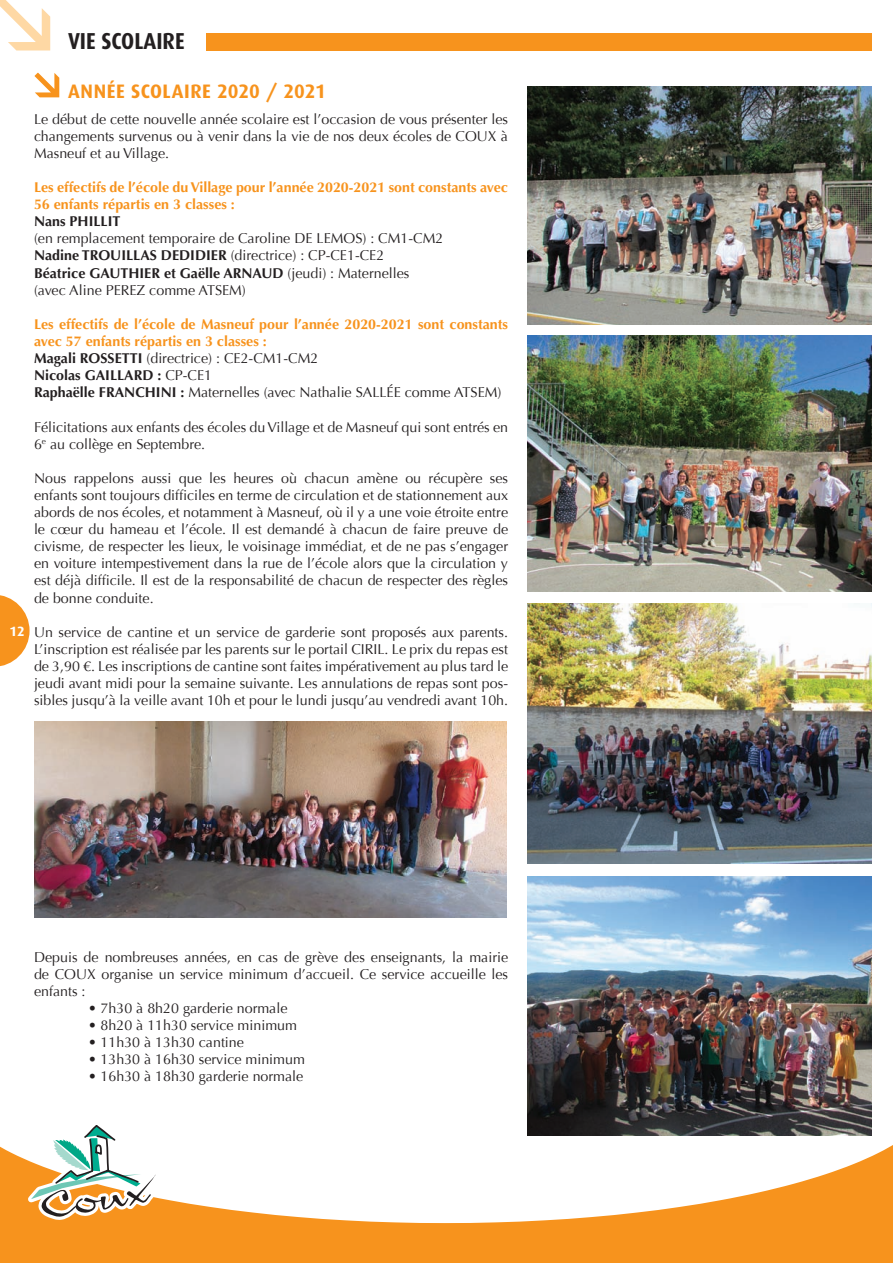
<style>
.page{position:relative;width:893px;height:1263px;background:#fff}
.page>*{position:absolute;margin:0;border:0;box-sizing:border-box;transform-origin:0 0}
.t1{font:700 23.1px "Dax";color:#231f20;scale:.91 1}
.t2{font:700 19.5px "Dax";letter-spacing:.025em;color:#f7931d}
.t3{font:14.25px/17.1px "Optima";color:#231f20;text-align:justify}
.t4{font:700 14.25px/17.1px "Optima";color:#f7931d}
.t5{font:700 14.25px "Optima";color:#231f20}
.t6{font:700 13.5px "Dax";color:#fff}
.s1{font-weight:700}
.s2{color:#231f20}
.s3{font-weight:400;color:#231f20}
</style>
<div class="page">
<svg style="left:0;top:1135px;width:892px;height:128px"></svg>
<svg style="left:11px;top:1125px;width:321px;height:138px"></svg>
<svg style="left:0;top:595px;width:30px;height:71px"></svg>
<div style="left:206px;top:33px;width:666px;height:17px;background:#f7931d"></div>
<svg style="left:34px;top:72px;width:25px;height:25px"></svg>
<img style="left:35px;top:722px;width:472px;height:195px">
<img style="left:527px;top:876px;width:345px;height:259px">
<img style="left:527px;top:87px;width:345px;height:238px">
<img style="left:527px;top:336px;width:345px;height:255px">
<img style="left:527px;top:604px;width:345px;height:259px">
<svg style="left:0;top:0;width:50px;height:50px"></svg>
<svg style="left:892px;top:1145px;width:1px;height:118px"></svg>
<h1 class="t1" style="left:68px;top:28px;width:130px">VIE SCOLAIRE</h1>
<p class="t6" style="left:9px;top:624px;width:17px">12</p>
<h2 class="t2" style="left:68px;top:80px;width:259px">ANNÉE SCOLAIRE 2020 / 2021</h2>
<p class="t3" style="left:34px;top:110px;width:476px">Le début de cette nouvelle année scolaire est l’occasion de vous présenter les changements survenus ou à venir dans la vie de nos deux écoles de COUX à Masneuf et au Village.</p>
<p class="t4" style="left:34px;top:179px;width:476px">Les effectifs de l’école du Village pour l’année 2020-2021 sont constants avec<br>56 enfants répartis en 3 classes :</p>
<p class="t5" style="left:34px;top:213px;width:88px">Nans PHILLIT</p>
<p class="t3" style="left:34px;top:230px;width:411px;text-align:left">(en remplacement temporaire de Caroline DE LEMOS) : CM1-CM2<br><span class="s1">Nadine TROUILLAS DEDIDIER</span> (directrice) : CP-CE1-CE2<br><span class="s1">Béatrice GAUTHIER et Gaëlle ARNAUD</span> (jeudi) : Maternelles (avec Aline PEREZ comme ATSEM)</p>
<p class="t4" style="left:34px;top:316px;width:476px">Les effectifs de l’école de Masneuf pour l’année 2020-2021 sont constants avec 57 enfants répartis en 3 classes :<br><span class="s2">Magali ROSSETTI</span> <span class="s3">(directrice) : CE2-CM1-CM2<br></span><span class="s2">Nicolas GAILLARD :</span> <span class="s3">CP-CE1<br></span><span class="s2">Raphaëlle FRANCHINI :</span> <span class="s3">Maternelles (avec Nathalie SALLÉE comme ATSEM)</span></p>
<p class="t3" style="left:34px;top:418px;width:476px">Félicitations aux enfants des écoles du Village et de Masneuf qui sont entrés en<br>6<sup>e</sup> au collège en Septembre.</p>
<p class="t3" style="left:34px;top:470px;width:476px">Nous rappelons aussi que les heures où chacun amène ou récupère ses enfants sont toujours difficiles en terme de circulation et de stationnement aux abords de nos écoles, et notamment à Masneuf, où il y a une voie étroite entre le cœur du hameau et l’école. Il est demandé à chacun de faire preuve de civisme, de respecter les lieux, le voisinage immédiat, et de ne pas s’engager en voiture intempestivement dans la rue de l’école alors que la circulation y est déjà difficile. Il est de la responsabilité de chacun de respecter des règles de bonne conduite.</p>
<p class="t3" style="left:34px;top:623px;width:476px">Un service de cantine et un service de garderie sont proposés aux parents.<br>L’inscription est réalisée par les parents sur le portail CIRIL. Le prix du repas est de 3,90 €. Les inscriptions de cantine sont faites impérativement au plus tard le jeudi avant midi pour la semaine suivante. Les annulations de repas sont pos&shy;sibles jusqu’à la veille avant 10h et pour le lundi jusqu’au vendredi avant 10h.</p>
<p class="t3" style="left:34px;top:948px;width:476px">Depuis de nombreuses années, en cas de grève des enseignants, la mairie de COUX organise un service minimum d’accueil. Ce service accueille les enfants :</p>
<p class="t3" style="left:88px;top:1000px;width:201px">• 7h30 à 8h20 garderie normale</p>
<p class="t3" style="left:88px;top:1017px;width:211px">• 8h20 à 11h30 service minimum</p>
<p class="t3" style="left:88px;top:1034px;width:157px">• 11h30 à 13h30 cantine</p>
<p class="t3" style="left:88px;top:1051px;width:218px">• 13h30 à 16h30 service minimum</p>
<p class="t3" style="left:88px;top:1068px;width:217px">• 16h30 à 18h30 garderie normale</p>
</div>
